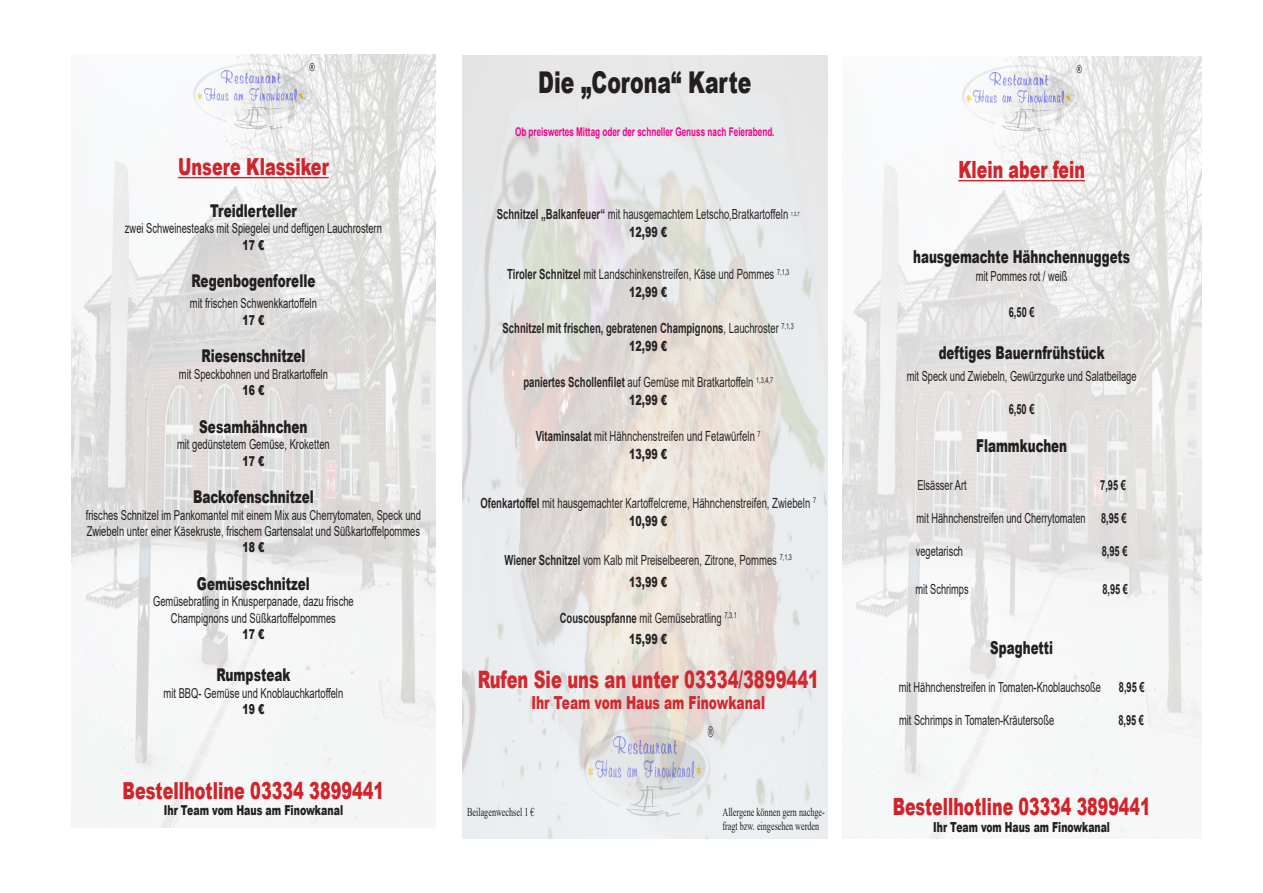
<style>
.page{position:relative;width:1263px;height:893px;background:#fff}
.page>*{position:absolute;margin:0;border:0;box-sizing:border-box;transform-origin:0 0}
.t1{font:900 30px "Arial";color:#231f20;scale:.68 1}
.t2{font:900 24px "Arial";color:#d1232a;scale:.68 1}
.t3{font:900 23.7px "Arial";color:#d1232a;scale:.67 1}
.t4{font:900 23.4px "Arial";color:#d1232a;scale:.69 1}
.t5{font:900 18px "Arial";color:#d1232a;scale:.68 1}
.t6{font:900 17.85px "Arial";color:#231f20;scale:.67 1}
.t7{font:900 17.55px "Arial";color:#231f20;scale:.69 1}
.t8{font:13.95px/18px "Arial";color:#231f20;text-align:center;scale:.68 1}
.t9{font:700 13.95px/18px "Arial";color:#231f20;text-align:center;scale:.68 1}
.t10{font:900 13.95px "Arial";color:#231f20;scale:.68 1}
.t11{font:13.8px "Arial";color:#231f20;scale:.67 1}
.t12{font:700 13.8px "Arial";color:#231f20;scale:.67 1}
.t13{font:900 13.8px "Arial";color:#231f20;scale:.67 1}
.t14{font:13.65px/16.4px "Arial";color:#231f20;text-align:center;scale:.69 1}
.t15{font:900 13.65px "Arial";color:#231f20;scale:.69 1}
.t16{font:12px/14.4px "Times New Roman";color:#231f20;scale:.68 1}
.t17{font:700 12px "Arial";color:#ed028c;scale:.68 1}
.t18{font:5.85px "Arial";color:#231f20;scale:.68 1}
.s1{font-weight:900}
.s2{font-weight:700}
.s3{font-weight:400}
</style>
<div class="page">
<img style="left:71px;top:55px;width:365px;height:773px">
<hr style="left:178px;top:177px;width:151px;height:1px;background:#d1232a">
<img style="left:842px;top:56px;width:359px;height:783px">
<hr style="left:958px;top:180px;width:127px;height:1px;background:#d1232a">
<img style="left:463px;top:56px;width:365px;height:783px">
<p class="t4" style="left:178px;top:149px;width:220px">Unsere Klassiker</p>
<p class="t7" style="left:210px;top:198px;width:127px">Treidlerteller</p>
<p class="t14" style="left:125px;top:220px;width:374px">zwei Schweinesteaks mit Spiegelei und deftigen Lauchrostern<br><span class="s1">17 €</span></p>
<p class="t7" style="left:191px;top:268px;width:181px">Regenbogenforelle</p>
<p class="t14" style="left:190px;top:295px;width:186px">mit frischen Schwenkkartoffeln<br><span class="s1">17 €</span></p>
<p class="t7" style="left:201px;top:343px;width:153px">Riesenschnitzel</p>
<p class="t14" style="left:179px;top:366px;width:217px">mit Speckbohnen und Bratkartoffeln<br><span class="s1">16 €</span></p>
<p class="t7" style="left:199px;top:414px;width:159px">Sesamhähnchen</p>
<p class="t14" style="left:177px;top:436px;width:223px">mit gedünstetem Gemüse, Kroketten<br><span class="s1">17 €</span></p>
<p class="t7" style="left:193px;top:484px;width:177px">Backofenschnitzel</p>
<p class="t14" style="left:86px;top:506px;width:487px">frisches Schnitzel im Pankomantel mit einem Mix aus Cherrytomaten, Speck und<br>Zwiebeln unter einer Käsekruste, frischem Gartensalat und Süßkartoffelpommes<br><span class="s1">18 €</span></p>
<p class="t7" style="left:197px;top:571px;width:165px">Gemüseschnitzel</p>
<p class="t14" style="left:153px;top:593px;width:292px">Gemüsebratling in Knusperpanade, dazu frische<br>Champignons und Süßkartoffelpommes<br><span class="s1">17 €</span></p>
<p class="t7" style="left:216px;top:662px;width:109px">Rumpsteak</p>
<p class="t14" style="left:164px;top:685px;width:262px">mit BBQ- Gemüse und Knoblauchkartoffeln<br><span class="s1">19 €</span></p>
<p class="t4" style="left:123px;top:773px;width:381px">Bestellhotline 03334 3899441</p>
<p class="t15" style="left:164px;top:800px;width:261px">Ihr Team vom Haus am Finowkanal</p>
<p class="t1" style="left:538px;top:60px;width:315px">Die „Corona“ Karte</p>
<p class="t17" style="left:515px;top:123px;width:383px">Ob preiswertes Mittag oder der schneller Genuss nach Feierabend.</p>
<p class="t8" style="left:497px;top:205px;width:430px"><span class="s2">Schnitzel „Balkanfeuer“</span> mit hausgemachtem Letscho,Bratkartoffeln</p>
<p class="t18" style="left:791px;top:210px;width:14px">1,3,7</p>
<p class="t10" style="left:629px;top:222px;width:57px">12,99 €</p>
<p class="t8" style="left:507px;top:265px;width:416px"><span class="s2">Tiroler Schnitzel</span> mit Landschinkenstreifen, Käse und Pommes <sup>7,1,3<br></sup><span class="s1">12,99 €</span></p>
<p class="t9" style="left:503px;top:320px;width:430px">Schnitzel mit frischen, gebratenen Champignons<span class="s3">, Lauchroster</span> <sup>7,1,3<br></sup><span class="s1">12,99 €</span></p>
<p class="t8" style="left:523px;top:373px;width:369px"><span class="s2">paniertes Schollenfilet</span> auf Gemüse mit Bratkartoffeln <sup>1,3,4,7<br></sup><span class="s1">12,99 €</span></p>
<p class="t8" style="left:536px;top:427px;width:332px"><span class="s2">Vitaminsalat</span> mit Hähnchenstreifen und Fetawürfeln <sup>7<br></sup><span class="s1">13,99 €</span></p>
<p class="t8" style="left:480px;top:493px;width:495px"><span class="s2">Ofenkartoffel</span> mit hausgemachter Kartoffelcreme, Hähnchenstreifen, Zwiebeln <sup>7<br></sup><span class="s1">10,99 €</span></p>
<p class="t8" style="left:504px;top:549px;width:424px;line-height:21.6px"><span class="s2">Wiener Schnitzel</span> vom Kalb mit Preiselbeeren, Zitrone, Pommes <sup>7,1,3<br></sup><span class="s1">13,99 €</span></p>
<p class="t8" style="left:560px;top:607px;width:262px;line-height:21.6px"><span class="s2">Couscouspfanne</span> mit Gemüsebratling <sup>7,3,1<br></sup><span class="s1">15,99 €</span></p>
<h2 class="t2" style="left:477px;top:662px;width:504px">Rufen Sie uns an unter 03334/3899441</h2>
<p class="t5" style="left:531px;top:690px;width:345px">Ihr Team vom Haus am Finowkanal</p>
<p class="t16" style="left:467px;top:804px;width:101px">Beilagenwechsel 1 €</p>
<p class="t16" style="left:722px;top:804px;width:152px">Allergene können gern nachge&shy;fragt bzw. eingesehen werden</p>
<p class="t3" style="left:958px;top:152px;width:191px">Klein aber fein</p>
<p class="t6" style="left:913px;top:244px;width:325px">hausgemachte Hähnchennuggets</p>
<p class="t11" style="left:976px;top:267px;width:139px">mit Pommes rot / weiß</p>
<p class="t12" style="left:1009px;top:302px;width:40px">6,50 €</p>
<p class="t6" style="left:939px;top:340px;width:249px">deftiges Bauernfrühstück</p>
<p class="t11" style="left:907px;top:366px;width:344px">mit Speck und Zwiebeln, Gewürzgurke und Salatbeilage</p>
<p class="t12" style="left:1009px;top:399px;width:40px">6,50 €</p>
<p class="t6" style="left:976px;top:433px;width:137px">Flammkuchen</p>
<p class="t11" style="left:917px;top:476px;width:75px">Elsässer Art</p>
<p class="t12" style="left:1100px;top:475px;width:40px">7,95 €</p>
<p class="t11" style="left:916px;top:509px;width:315px">mit Hähnchenstreifen und Cherrytomaten <span class="s2">8,95 €</span></p>
<p class="t11" style="left:916px;top:542px;width:72px">vegetarisch</p>
<p class="t12" style="left:1102px;top:542px;width:40px">8,95 €</p>
<p class="t11" style="left:915px;top:580px;width:81px">mit Schrimps</p>
<p class="t12" style="left:1102px;top:580px;width:40px">8,95 €</p>
<p class="t6" style="left:990px;top:634px;width:95px">Spaghetti</p>
<p class="t11" style="left:899px;top:677px;width:303px">mit Hähnchenstreifen in Tomaten-Knoblauchsoße</p>
<p class="t12" style="left:1119px;top:677px;width:40px">8,95 €</p>
<p class="t11" style="left:899px;top:711px;width:233px">mit Schrimps in Tomaten-Kräutersoße</p>
<p class="t12" style="left:1118px;top:710px;width:40px">8,95 €</p>
<p class="t3" style="left:893px;top:789px;width:387px">Bestellhotline 03334 3899441</p>
<p class="t13" style="left:933px;top:817px;width:265px">Ihr Team vom Haus am Finowkanal</p>
</div>
